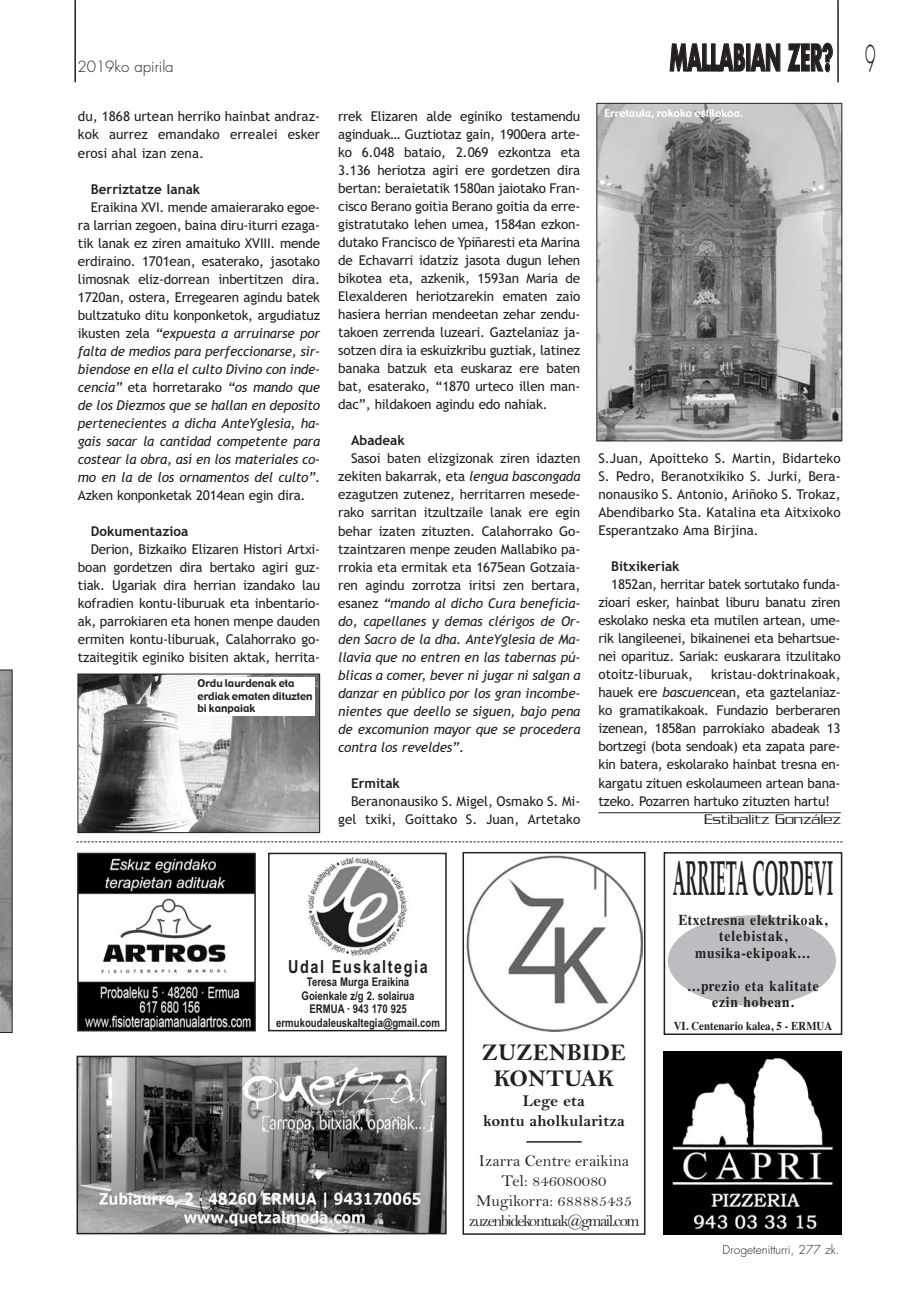
<style>
.page{position:relative;width:919px;height:1289px;background:#fff}
.page>*{position:absolute;margin:0;border:0;box-sizing:border-box;transform-origin:0 0}
.t1{font:700 49.5px "Palatino";color:#231f20;scale:.33 1}
.t2{font:700 36px "Futura";letter-spacing:-.005em;color:#231f20;scale:.5 1}
.t3{font:24px/26px "Bell MT Bold";color:#231f20;text-align:center}
.t4{font:700 18px "Arial";letter-spacing:.11em;color:#231f20;scale:.8 1}
.t5{font:16.5px/20px "Bell";color:#231f20;text-align:center}
.t6{font:16.5px/20px "Bell MT Bold";color:#231f20;text-align:center}
.t7{font:700 15px/16.5px "Times";letter-spacing:.05em;color:#231f20;text-align:center;scale:.9 1}
.t8{font:300 15px "Serpentine";color:#231f20}
.t9{font:300 15px "Futura";color:#231f20}
.t10{font:13.5px/18px "Trebuchet MS";letter-spacing:-.015em;color:#231f20;text-align:justify}
.t11{font:italic 13.5px/18px "Trebuchet MS";letter-spacing:-.01em;color:#231f20;text-align:justify}
.t12{font:700 13.5px "Trebuchet MS";color:#231f20}
.t13{font:700 12px/13.5px "Arial";color:#231f20;text-align:center;scale:.8 1}
.t14{font:700 12px "Times";color:#231f20;scale:.9 1}
.t15{font:300 12px "Futura";color:#231f20}
.t16{font:10.5px/12.6px "Gadget";color:#231f20}
.t17{font:10.5px "Gadget";color:#fff}
.s1{font-style:italic}
.s2{font-style:normal}
.s3{font-weight:300}
</style>
<div class="page">
<hr style="left:74px;top:1px;width:2px;height:81px;background:#231f20">
<hr style="left:837px;top:1px;width:1px;height:81px;background:#231f20">
<svg style="left:77px;top:841px;width:765px;height:1px"></svg>
<div style="left:663px;top:852px;width:179px;height:182px;border:2px solid #231f20"></div>
<div style="left:667px;top:915px;width:169px;height:90px;background:#bcbdc0;border-radius:50%"></div>
<svg style="left:0;top:669px;width:13px;height:363px"></svg>
<div style="left:462px;top:852px;width:183px;height:382px;border:2px solid #231f20"></div>
<img style="left:465px;top:854px;width:177px;height:177px">
<hr style="left:526px;top:1141px;width:55px;height:1px;background:#231f20">
<img style="left:663px;top:1051px;width:178px;height:183px">
<hr style="left:598px;top:812px;width:242px;height:1px;background:#231f20">
<div style="left:268px;top:852px;width:178px;height:179px;border:2px solid #231f20"></div>
<img style="left:307px;top:857px;width:101px;height:100px">
<img style="left:79px;top:1058px;width:364px;height:173px">
<div style="left:76px;top:1055px;width:370px;height:179px;border:2px solid #231f20"></div>
<img style="left:80px;top:855px;width:173px;height:173px">
<div style="left:77px;top:852px;width:179px;height:179px;border:2px solid #231f20"></div>
<img style="left:79px;top:675px;width:239px;height:156px">
<div style="left:77px;top:673px;width:243px;height:160px;border:1px solid #231f20"></div>
<img style="left:598px;top:105px;width:242px;height:334px">
<div style="left:596px;top:103px;width:246px;height:338px;border:1px solid #231f20"></div>
<div style="left:196px;top:677px;width:118px;height:39px;background:#fff"></div>
<p class="t9" style="left:77px;top:59px;width:98px">2019ko apirila</p>
<p class="t10" style="left:78px;top:109px;width:244px">du, 1868 urtean herriko hainbat andraz&shy;kok aurrez emandako errealei esker erosi ahal izan zena.</p>
<p class="t12" style="left:91px;top:183px;width:111px">Berriztatze lanak</p>
<p class="t10" style="left:78px;top:199px;width:244px;text-indent:13px">Eraikina XVI. mende amaierarako egoe&shy;ra larrian zegoen, baina diru-iturri ezaga&shy;tik lanak ez ziren amaituko XVIII. mende erdiraino. 1701ean, esaterako, jasotako limosnak eliz-dorrean inbertitzen dira.<br>1720an, ostera, Erregearen agindu batek bultzatuko ditu konponketok, argudiatuz ikusten zela <span class="s1">“expuesta a arruinarse por falta de medios para perfeccionarse, sir&shy;biendose en ella el culto Divino con inde&shy;cencia”</span> eta horretarako <span class="s1">“os mando que de los Diezmos que se hallan en deposito pertenecientes a dicha AnteYglesia, ha&shy;gais sacar la cantidad competente para costear la obra, así en los materiales co&shy;mo en la de los ornamentos del culto”</span>.<br>Azken konponketak 2014ean egin dira.</p>
<p class="t12" style="left:91px;top:525px;width:99px">Dokumentazioa</p>
<p class="t10" style="left:78px;top:541px;width:244px;text-indent:13px">Derion, Bizkaiko Elizaren Histori Artxi&shy;boan gordetzen dira bertako agiri guz&shy;tiak. Ugariak dira herrian izandako lau kofradien kontu-liburuak eta inbentario&shy;ak, parrokiaren eta honen menpe dauden ermiten kontu-liburuak, Calahorrako go&shy;tzaitegitik eginiko bisiten aktak, herrita-</p>
<p class="t16" style="left:197px;top:677px;width:117px">Ordu laurdenak eta erdiak ematen dituzten bi kanpaiak</p>
<p class="t10" style="left:338px;top:109px;width:243px">rrek Elizaren alde eginiko testamendu aginduak… Guztiotaz gain, 1900era arte&shy;ko 6.048 bataio, 2.069 ezkontza eta 3.136 heriotza agiri ere gordetzen dira bertan: beraietatik 1580an jaiotako Fran&shy;cisco Berano goitia Berano goitia da erre&shy;gistratutako lehen umea, 1584an ezkon&shy;dutako Francisco de Ypiñaresti eta Marina de Echavarri idatziz jasota dugun lehen bikotea eta, azkenik, 1593an Maria de Elexalderen heriotzarekin ematen zaio hasiera herrian mendeetan zehar zendu&shy;takoen zerrenda luzeari. Gaztelaniaz ja&shy;sotzen dira ia eskuizkribu guztiak, latinez banaka batzuk eta euskaraz ere baten bat, esaterako, “1870 urteco illen man&shy;dac”, hildakoen agindu edo nahiak.</p>
<p class="t12" style="left:351px;top:435px;width:55px">Abadeak</p>
<p class="t11" style="left:338px;top:451px;width:244px;text-indent:13px"><span class="s2">Sasoi baten elizgizonak ziren idazten zekiten bakarrak, eta</span> lengua bascongada <span class="s2">ezagutzen zutenez, herritarren mesede&shy;rako sarritan itzultzaile lanak ere egin behar izaten zituzten. Calahorrako Go&shy;tzaintzaren menpe zeuden Mallabiko pa&shy;rrokia eta ermitak eta 1675ean Gotzaia&shy;ren agindu zorrotza iritsi zen bertara, esanez</span> “mando al dicho Cura beneficia&shy;do, capellanes y demas clérigos de Or&shy;den Sacro de la dha. AnteYglesia de Ma&shy;llavia que no entren en las tabernas pú&shy;blicas a comer, bever ni jugar ni salgan a danzar en público por los gran incombe&shy;nientes que deello se siguen, bajo pena de excomunion mayor que se procedera contra los reveldes”<span class="s2">.</span></p>
<p class="t12" style="left:351px;top:777px;width:51px">Ermitak</p>
<p class="t10" style="left:338px;top:793px;width:244px;text-align:right">Beranonausiko S. Migel, Osmako S. Mi&shy;gel txiki, Goittako S. Juan, Artetako</p>
<h3 class="t4" style="left:288px;top:959px;width:176px">Udal Euskaltegia</h3>
<p class="t13" style="left:276px;top:976px;width:206px">Teresa Murga Eraikina<br>Goienkale z/g 2. solairua<br>ERMUA · 943 170 925 ermukoudaleuskaltegia@gmail.com</p>
<h2 class="t2" style="left:669px;top:41px;width:413px">MALLABIAN ZER? <span class="s3">9</span></h2>
<p class="t17" style="left:604px;top:109px;width:140px">Erretaula, rokoko estilokoa.</p>
<p class="t10" style="left:598px;top:451px;width:244px">S.Juan, Apoitteko S. Martin, Bidarteko S. Pedro, Beranotxikiko S. Jurki, Bera&shy;nonausiko S. Antonio, Ariñoko S. Trokaz, Abendibarko Sta. Katalina eta Aitxixoko Esperantzako Ama Birjina.</p>
<p class="t12" style="left:611px;top:561px;width:70px">Bitxikeriak</p>
<p class="t10" style="left:598px;top:577px;width:243px;text-indent:13px">1852an, herritar batek sortutako funda&shy;zioari esker, hainbat liburu banatu ziren eskolako neska eta mutilen artean, ume&shy;rik langileenei, bikainenei eta behartsue&shy;nei oparituz. Sariak: euskarara itzulitako otoitz-liburuak,</p>
<p class="t10" style="left:598px;top:667px;width:244px;text-indent:112px">kristau-doktrinakoak, hauek ere <span class="s1">bascuence</span>an, eta gaztelaniaz&shy;ko gramatikakoak. Fundazio berberaren izenean, 1858an parrokiako abadeak 13 bortzegi (bota sendoak) eta zapata pare&shy;kin batera, eskolarako hainbat tresna en&shy;kargatu zituen eskolaumeen artean bana&shy;tzeko. Pozarren hartuko zituzten hartu!</p>
<p class="t8" style="left:704px;top:813px;width:138px">Estibalitz González</p>
<h1 class="t1" style="left:672px;top:859px;width:487px">ARRIETA CORDEVI</h1>
<p class="t7" style="left:678px;top:913px;width:167px">Etxetresna elektrikoak, telebistak, musika-ekipoak…</p>
<p class="t7" style="left:687px;top:979px;width:147px">…prezio eta kalitate ezin hobean.</p>
<p class="t14" style="left:673px;top:1021px;width:177px">VI. Centenario kalea, 5 - ERMUA</p>
<h3 class="t3" style="left:482px;top:1041px;width:145px">ZUZENBIDE<br>KONTUAK</h3>
<p class="t6" style="left:483px;top:1092px;width:143px">Lege eta<br>kontu aholkularitza</p>
<p class="t5" style="left:468px;top:1152px;width:172px">Izarra Centre eraikina<br>Tel: 846080080<br>Mugikorra: 688885435 zuzenbidekontuak@gmail.com</p>
<p class="t15" style="left:722px;top:1243px;width:118px">Drogetenitturri, 277 zk.</p>
</div>
